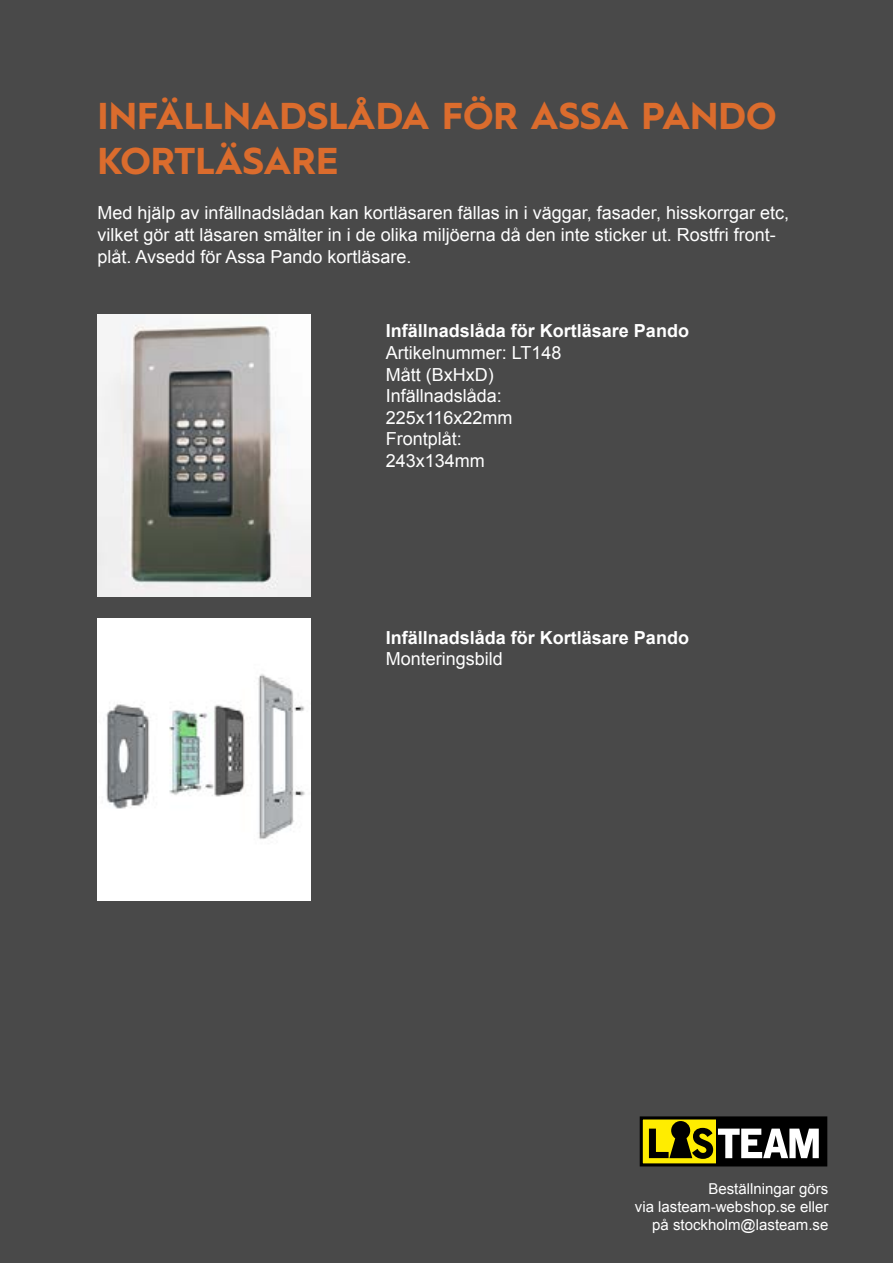
<style>
.page{position:relative;width:893px;height:1263px;background:#494949}
.page>*{position:absolute;margin:0;border:0;box-sizing:border-box;transform-origin:0 0}
.t1{font:700 37.5px/45px "Hurme Geometric Sans 1";color:#db6c2d}
.t2{font:18px/21.6px "Arial";color:#fff}
.t3{font:700 18px "Arial";color:#fff}
.t4{font:15px/18px "Arial";color:#fff;text-align:right}
</style>
<div class="page">
<img style="left:98px;top:315px;width:213px;height:281px">
<img style="left:98px;top:619px;width:213px;height:281px">
<div style="left:641px;top:1118px;width:185px;height:47px;background:#ffed00"></div>
<div style="left:716px;top:1118px;width:110px;height:46px;background:#000"></div>
<div style="left:640px;top:1116px;width:187px;height:50px;border:3px solid #000"></div>
<svg style="left:649px;top:1121px;width:170px;height:38px"></svg>
<h1 class="t1" style="left:98px;top:91px;width:681px">INFÄLLNADSLÅDA FÖR ASSA PANDO<br>KORTLÄSARE</h1>
<p class="t2" style="left:98px;top:202px;width:693px">Med hjälp av infällnadslådan kan kortläsaren fällas in i väggar, fasader, hisskorrgar etc, vilket gör att läsaren smälter in i de olika miljöerna då den inte sticker ut. Rostfri front&shy;plåt. Avsedd för Assa Pando kortläsare.</p>
<p class="t3" style="left:386px;top:319px;width:305px">Infällnadslåda för Kortläsare Pando</p>
<p class="t2" style="left:386px;top:342px;width:177px">Artikelnummer: LT148<br>Mått (BxHxD)<br>Infällnadslåda:<br>225x116x22mm<br>Frontplåt:<br>243x134mm</p>
<p class="t3" style="left:386px;top:625px;width:305px">Infällnadslåda för Kortläsare Pando</p>
<p class="t2" style="left:386px;top:648px;width:119px">Monteringsbild</p>
<p class="t4" style="left:635px;top:1180px;width:195px">Beställningar görs<br>via lasteam-webshop.se eller på stockholm@lasteam.se</p>
</div>
